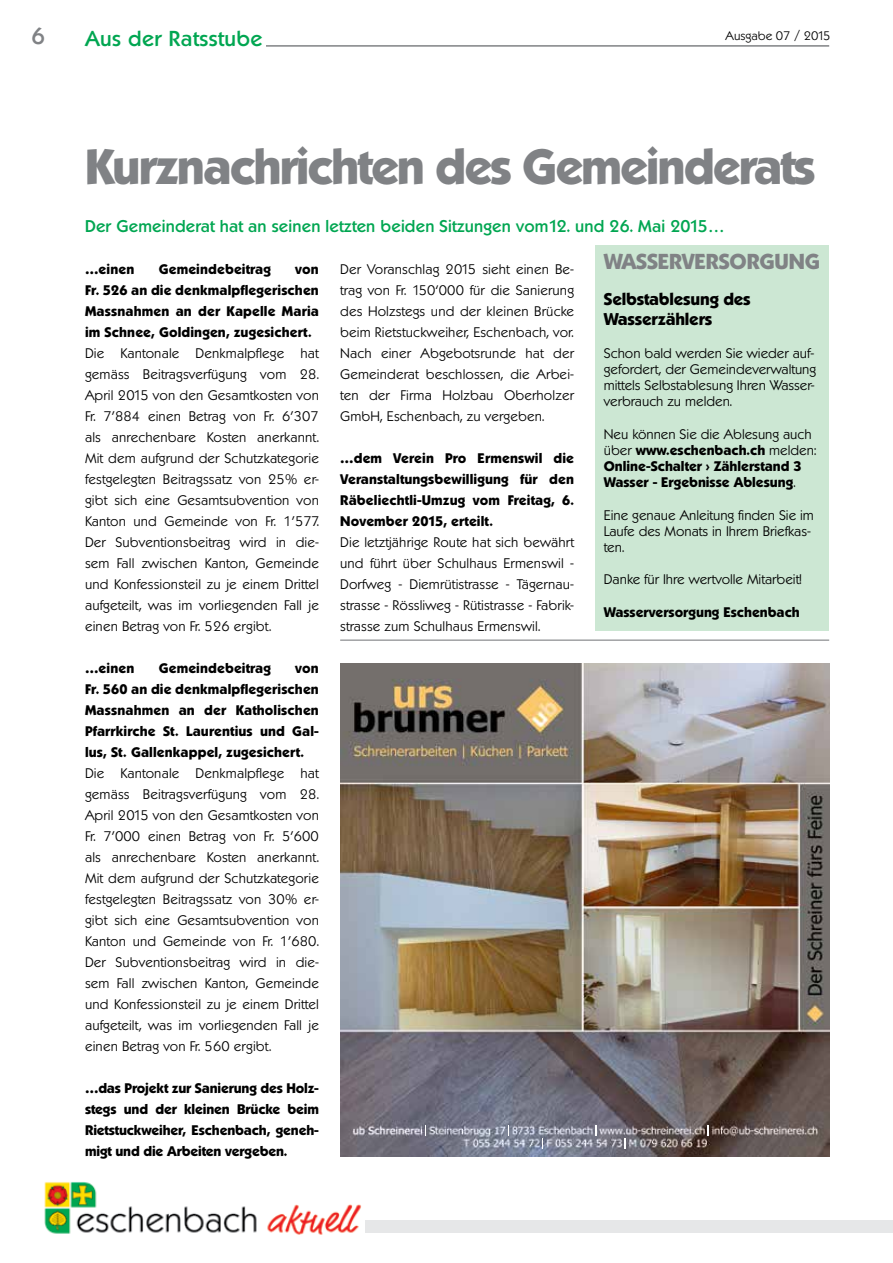
<style>
.page{position:relative;width:893px;height:1263px;background:#fff}
.page>*{position:absolute;margin:0;border:0;box-sizing:border-box;transform-origin:0 0}
.t1{font:700 48px "Koblenz TS";letter-spacing:-.04em;color:#808285}
.t2{font:500 22.5px "Koblenz TS";color:#808285}
.t3{font:700 21px "Koblenz TS";letter-spacing:-.01em;color:#808285}
.t4{font:500 21px "Koblenz TS";letter-spacing:.02em;color:#00a651}
.t5{font:500 16.5px "Koblenz TS";letter-spacing:.01em;color:#00a651}
.t6{font:700 16.5px/19.8px "Koblenz TS";letter-spacing:-.01em;color:#000}
.t7{font:300 13.5px/21px "Koblenz TS";color:#000;text-align:justify}
.t8{font:700 13.5px/21px "Koblenz TS";letter-spacing:.01em;color:#000;text-align:justify}
.t9{font:300 12px "Koblenz TS";color:#000}
.s1{font-weight:300}
</style>
<div class="page">
<div style="left:351px;top:1220px;width:542px;height:13px;background:#e6e7e8"></div>
<img style="left:44px;top:1182px;width:320px;height:53px">
<hr style="left:85px;top:45px;width:744px;height:2px;background:#808285">
<div style="left:85px;top:31px;width:180px;height:38px;background:#fff"></div>
<div style="left:595px;top:246px;width:234px;height:385px;background:#cce7d3"></div>
<img style="left:340px;top:663px;width:489px;height:493px">
<hr style="left:340px;top:639px;width:489px;height:2px;background:#808285">
<h2 class="t2" style="left:31px;top:23px;width:15px">6</h2>
<h3 class="t4" style="left:85px;top:26px;width:179px">Aus der Ratsstube</h3>
<p class="t9" style="left:726px;top:29px;width:107px">Ausgabe 07 / 2015</p>
<h1 class="t1" style="left:85px;top:137px;width:732px">Kurznachrichten des Gemeinderats</h1>
<p class="t5" style="left:85px;top:216px;width:641px">Der Gemeinderat hat an seinen letzten beiden Sitzungen vom12. und 26. Mai 2015…</p>
<p class="t7" style="left:340px;top:259px;width:235px">Der Voranschlag 2015 sieht einen Be&shy;trag von Fr. 150‘000 für die Sanierung des Holzstegs und der kleinen Brücke beim Rietstuckweiher, Eschenbach, vor.<br>Nach einer Abgebotsrunde hat der Gemeinderat beschlossen, die Arbei&shy;ten der Firma Holzbau Oberholzer GmbH, Eschenbach, zu vergeben.</p>
<p class="t8" style="left:340px;top:448px;width:235px">…dem Verein Pro Ermenswil die Veranstaltungsbewilligung für den Räbeliechtli-Umzug vom Freitag, 6.<br>November 2015, erteilt.</p>
<p class="t7" style="left:340px;top:532px;width:235px">Die letztjährige Route hat sich bewährt und führt über Schulhaus Ermenswil - Dorfweg - Diemrütistrasse - Tägernau&shy;strasse - Rössliweg - Rütistrasse - Fabrik&shy;strasse zum Schulhaus Ermenswil.</p>
<h3 class="t3" style="left:604px;top:249px;width:218px">WASSERVERSORGUNG</h3>
<p class="t6" style="left:604px;top:290px;width:149px">Selbstablesung des<br>Wasserzählers</p>
<p class="t7" style="left:604px;top:345px;width:214px;line-height:16.2px;text-align:left">Schon bald werden Sie wieder auf&shy;gefordert, der Gemeindeverwaltung mittels Selbstablesung Ihren Wasser&shy;verbrauch zu melden.</p>
<p class="t8" style="left:604px;top:426px;width:214px;line-height:16.2px;text-align:left"><span class="s1">Neu können Sie die Ablesung auch über</span> www.eschenbach.ch <span class="s1">melden:<br></span>Online-Schalter &gt; Zählerstand 3<br>Wasser - Ergebnisse Ablesung<span class="s1">.</span></p>
<p class="t7" style="left:604px;top:507px;width:212px;line-height:16.2px;text-align:left">Eine genaue Anleitung finden Sie im<br>Laufe des Monats in Ihrem Briefkas&shy;ten.</p>
<p class="t7" style="left:604px;top:569px;width:200px">Danke für Ihre wertvolle Mitarbeit!</p>
<p class="t8" style="left:604px;top:601px;width:197px">Wasserversorgung Eschenbach</p>
<p class="t8" style="left:85px;top:259px;width:51px">…einen</p>
<p class="t8" style="left:159px;top:259px;width:114px">Gemeindebeitrag</p>
<p class="t8" style="left:85px;top:259px;width:235px;text-indent:210px">von Fr. 526 an die denkmalpflegerischen Massnahmen an der Kapelle Maria im Schnee, Goldingen, zugesichert.</p>
<p class="t7" style="left:85px;top:343px;width:236px">Die Kantonale Denkmalpflege hat gemäss Beitragsverfügung vom 28.<br>April 2015 von den Gesamtkosten von Fr. 7'884 einen Betrag von Fr. 6'307 als anrechenbare Kosten anerkannt.<br>Mit dem aufgrund der Schutzkategorie festgelegten Beitragssatz von 25% er&shy;gibt sich eine Gesamtsubvention von Kanton und Gemeinde von Fr. 1'577.<br>Der Subventionsbeitrag wird in die&shy;sem Fall zwischen Kanton, Gemeinde und Konfessionsteil zu je einem Drittel aufgeteilt, was im vorliegenden Fall je einen Betrag von Fr. 526 ergibt.</p>
<p class="t8" style="left:85px;top:658px;width:51px">…einen</p>
<p class="t8" style="left:159px;top:658px;width:114px">Gemeindebeitrag</p>
<p class="t8" style="left:85px;top:658px;width:235px;text-indent:210px">von Fr. 560 an die denkmalpflegerischen Massnahmen an der Katholischen Pfarrkirche St. Laurentius und Gal&shy;lus, St. Gallenkappel, zugesichert.</p>
<p class="t7" style="left:85px;top:763px;width:235px">Die Kantonale Denkmalpflege hat gemäss Beitragsverfügung vom 28.<br>April 2015 von den Gesamtkosten von Fr. 7'000 einen Betrag von Fr. 5'600 als anrechenbare Kosten anerkannt.<br>Mit dem aufgrund der Schutzkategorie festgelegten Beitragssatz von 30% er&shy;gibt sich eine Gesamtsubvention von Kanton und Gemeinde von Fr. 1'680.<br>Der Subventionsbeitrag wird in die&shy;sem Fall zwischen Kanton, Gemeinde und Konfessionsteil zu je einem Drittel aufgeteilt, was im vorliegenden Fall je einen Betrag von Fr. 560 ergibt.</p>
<p class="t8" style="left:85px;top:1078px;width:235px">…das Projekt zur Sanierung des Holz&shy;stegs und der kleinen Brücke beim Rietstuckweiher, Eschenbach, geneh&shy;migt und die Arbeiten vergeben.</p>
</div>
